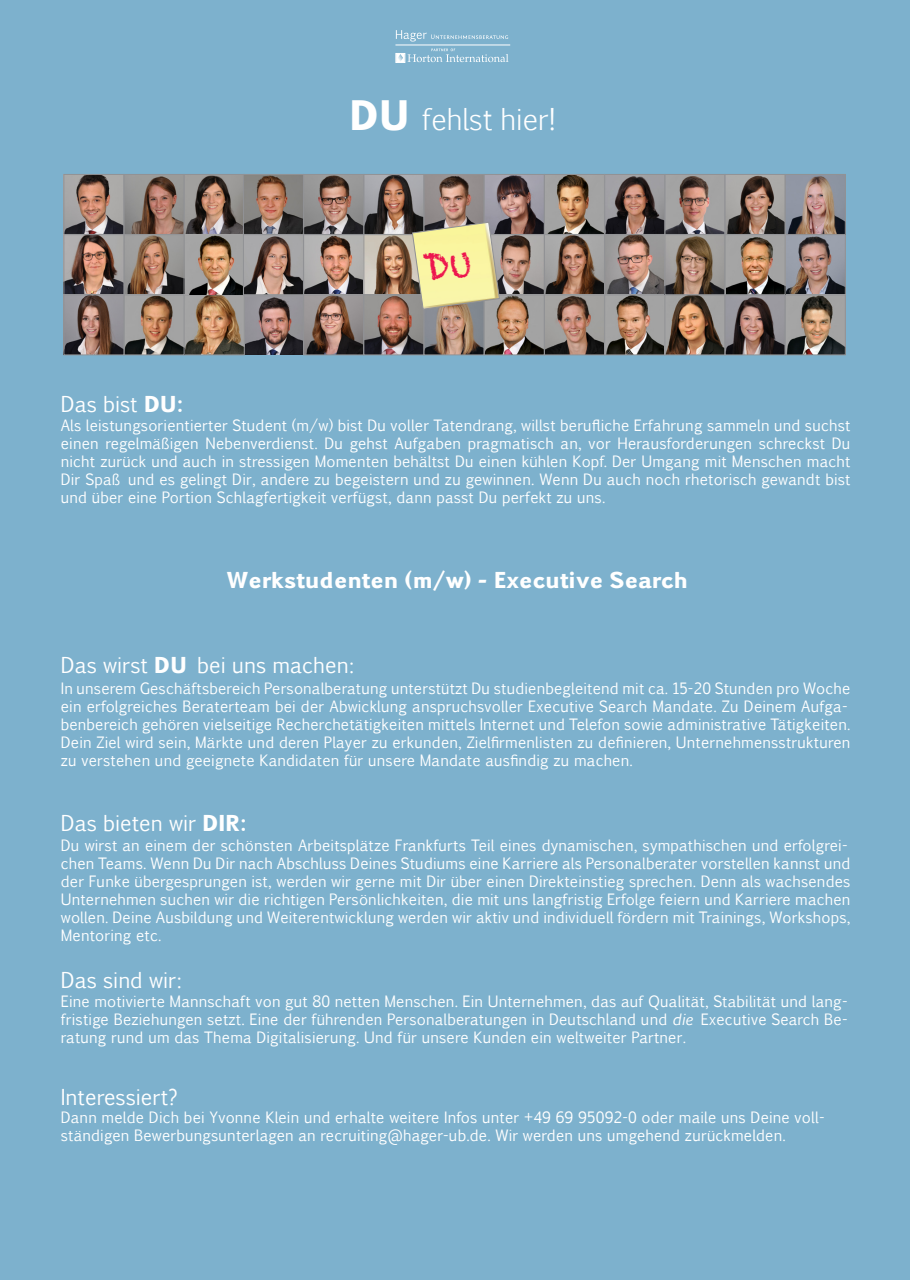
<style>
.page{position:relative;width:910px;height:1280px;background:#7db1cd}
.page>*{position:absolute;margin:0;border:0;box-sizing:border-box;transform-origin:0 0}
.t1{font:300 28.8px "Pigiarniq";color:#fff}
.t2{font:21px "Pigiarniq";color:#fff}
.t3{font:800 21px "Pigiarniq";color:#fff}
.t4{font:15px/18px "Pigiarniq";letter-spacing:.01em;color:#fff}
.s1{font-weight:800}
.s2{font-weight:800;font-size:38.85px}
.s3{font-style:italic}
</style>
<div class="page">
<div style="left:396px;top:53px;width:9px;height:10px;border:1px solid #fff"></div>
<hr style="left:395px;top:45px;width:115px;height:1px;background:#fff">
<svg style="left:396px;top:30px;width:115px;height:32px"></svg>
<img style="left:66px;top:176px;width:777px;height:57px">
<div style="left:64px;top:174px;width:60px;height:61px;border:1px solid #919295"></div>
<div style="left:124px;top:174px;width:60px;height:61px;border:1px solid #919295"></div>
<svg style="left:186px;top:176px;width:56px;height:57px;background:#7d6e66"></svg>
<div style="left:184px;top:174px;width:60px;height:61px;border:1px solid #919295"></div>
<img style="left:500px;top:237px;width:343px;height:56px">
<div style="left:785px;top:235px;width:60px;height:60px;border:1px solid #919295"></div>
<svg style="left:667px;top:176px;width:56px;height:57px;background:#978782"></svg>
<div style="left:665px;top:174px;width:60px;height:61px;border:1px solid #919295"></div>
<div style="left:725px;top:174px;width:60px;height:61px;border:1px solid #919295"></div>
<div style="left:785px;top:174px;width:60px;height:61px;border:1px solid #919295"></div>
<svg style="left:245px;top:176px;width:57px;height:57px;background:#846e64"></svg>
<div style="left:243px;top:174px;width:61px;height:61px;border:1px solid #919295"></div>
<div style="left:364px;top:174px;width:60px;height:61px;border:1px solid #919295"></div>
<div style="left:424px;top:174px;width:60px;height:61px;border:1px solid #919295"></div>
<div style="left:484px;top:174px;width:60px;height:61px;border:1px solid #919295"></div>
<div style="left:544px;top:174px;width:61px;height:61px;border:1px solid #919295"></div>
<div style="left:605px;top:174px;width:60px;height:61px;border:1px solid #919295"></div>
<img style="left:306px;top:237px;width:56px;height:56px">
<div style="left:304px;top:235px;width:60px;height:60px;border:1px solid #919295"></div>
<svg style="left:366px;top:237px;width:46px;height:56px;background:#a0826c"></svg>
<div style="left:364px;top:235px;width:60px;height:60px;border:1px solid #919295"></div>
<div style="left:484px;top:235px;width:60px;height:60px;border:1px solid #919295"></div>
<div style="left:544px;top:235px;width:61px;height:60px;border:1px solid #919295"></div>
<div style="left:605px;top:235px;width:60px;height:60px;border:1px solid #919295"></div>
<div style="left:243px;top:295px;width:61px;height:60px;background:#97969b"></div>
<img style="left:245px;top:297px;width:58px;height:58px">
<img style="left:306px;top:297px;width:537px;height:56px">
<div style="left:304px;top:295px;width:60px;height:60px;border:1px solid #919295"></div>
<div style="left:364px;top:295px;width:60px;height:60px;border:1px solid #919295"></div>
<div style="left:424px;top:295px;width:60px;height:60px;border:1px solid #919295"></div>
<div style="left:484px;top:295px;width:60px;height:60px;border:1px solid #919295"></div>
<div style="left:544px;top:295px;width:61px;height:60px;border:1px solid #919295"></div>
<div style="left:605px;top:295px;width:60px;height:60px;border:1px solid #919295"></div>
<div style="left:304px;top:174px;width:60px;height:61px;border:1px solid #919295"></div>
<img style="left:66px;top:235px;width:177px;height:118px">
<div style="left:184px;top:295px;width:60px;height:60px;border:1px solid #919295"></div>
<div style="left:665px;top:295px;width:60px;height:60px;border:1px solid #919295"></div>
<svg style="left:727px;top:297px;width:56px;height:56px;background:#726160"></svg>
<div style="left:725px;top:295px;width:60px;height:60px;border:1px solid #919295"></div>
<div style="left:785px;top:295px;width:60px;height:60px;border:1px solid #919295"></div>
<div style="left:665px;top:235px;width:60px;height:60px;border:1px solid #919295"></div>
<img style="left:727px;top:237px;width:56px;height:56px">
<div style="left:725px;top:235px;width:60px;height:60px;border:1px solid #919295"></div>
<div style="left:124px;top:235px;width:60px;height:60px;border:1px solid #919295"></div>
<div style="left:124px;top:295px;width:60px;height:60px;border:1px solid #919295"></div>
<svg style="left:66px;top:237px;width:56px;height:56px;background:#8a7066"></svg>
<div style="left:64px;top:235px;width:60px;height:60px;border:1px solid #919295"></div>
<div style="left:64px;top:295px;width:60px;height:60px;border:1px solid #919295"></div>
<img style="left:245px;top:237px;width:57px;height:56px">
<div style="left:243px;top:235px;width:61px;height:60px;border:1px solid #919295"></div>
<svg style="left:412px;top:222px;width:88px;height:87px;background:#dbd698"></svg>
<p class="t2" style="left:61px;top:390px;width:124px">Das bist <span class="s1">DU:</span></p>
<p class="t1" style="left:350px;top:99px;width:207px"><span class="s2">DU</span> fehlst hier!</p>
<p class="t4" style="left:61px;top:417px;width:791px;text-align:justify">Als leistungsorientierter Student (m/w) bist Du voller Tatendrang, willst berufliche Erfahrung sammeln und suchst einen regelmäßigen Nebenverdienst. Du gehst Aufgaben pragmatisch an, vor Herausforderungen schreckst Du nicht zurück und auch in stressigen Momenten behältst Du einen kühlen Kopf. Der Umgang mit Menschen macht Dir Spaß und es gelingt Dir, andere zu begeistern und zu gewinnen. Wenn Du auch noch rhetorisch gewandt bist und über eine Portion Schlagfertigkeit verfügst, dann passt Du perfekt zu uns.</p>
<p class="t3" style="left:226px;top:563px;width:463px">Werkstudenten (m/w) - Executive Search</p>
<p class="t2" style="left:61px;top:650px;width:295px">Das wirst <span class="s1">DU</span> bei uns machen:</p>
<p class="t4" style="left:61px;top:680px;width:791px">In unserem Geschäftsbereich Personalberatung unterstützt Du studienbegleitend mit ca. 15-20 Stunden pro Woche ein erfolgreiches Beraterteam bei der Abwicklung anspruchsvoller Executive Search Mandate. Zu Deinem Aufga&shy;benbereich gehören vielseitige Recherchetätigkeiten mittels Internet und Telefon sowie administrative Tätigkeiten.<br>Dein Ziel wird sein, Märkte und deren Player zu erkunden, Zielfirmenlisten zu definieren, Unternehmensstrukturen zu verstehen und geeignete Kandidaten für unsere Mandate ausfindig zu machen.</p>
<p class="t2" style="left:61px;top:808px;width:188px">Das bieten wir <span class="s1">DIR:</span></p>
<p class="t4" style="left:61px;top:837px;width:791px">Du wirst an einem der schönsten Arbeitsplätze Frankfurts Teil eines dynamischen, sympathischen und erfolgrei&shy;chen Teams. Wenn Du Dir nach Abschluss Deines Studiums eine Karriere als Personalberater vorstellen kannst und der Funke übergesprungen ist, werden wir gerne mit Dir über einen Direkteinstieg sprechen. Denn als wachsendes Unternehmen suchen wir die richtigen Persönlichkeiten, die mit uns langfristig Erfolge feiern und Karriere machen wollen. Deine Ausbildung und Weiterentwicklung werden wir aktiv und individuell fördern mit Trainings, Workshops, Mentoring etc.</p>
<p class="t2" style="left:61px;top:965px;width:122px">Das sind wir:</p>
<p class="t4" style="left:61px;top:992px;width:788px;text-align:justify">Eine motivierte Mannschaft von gut 80 netten Menschen. Ein Unternehmen, das auf Qualität, Stabilität und lang&shy;fristige Beziehungen setzt. Eine der führenden Personalberatungen in Deutschland und <span class="s3">die</span> Executive Search Be&shy;ratung rund um das Thema Digitalisierung. Und für unsere Kunden ein weltweiter Partner.</p>
<p class="t2" style="left:61px;top:1082px;width:119px">Interessiert?</p>
<p class="t4" style="left:61px;top:1108px;width:765px">Dann melde Dich bei Yvonne Klein und erhalte weitere Infos unter +49 69 95092-0 oder maile uns Deine voll&shy;ständigen Bewerbungsunterlagen an recruiting@hager-ub.de. Wir werden uns umgehend zurückmelden.</p>
</div>
